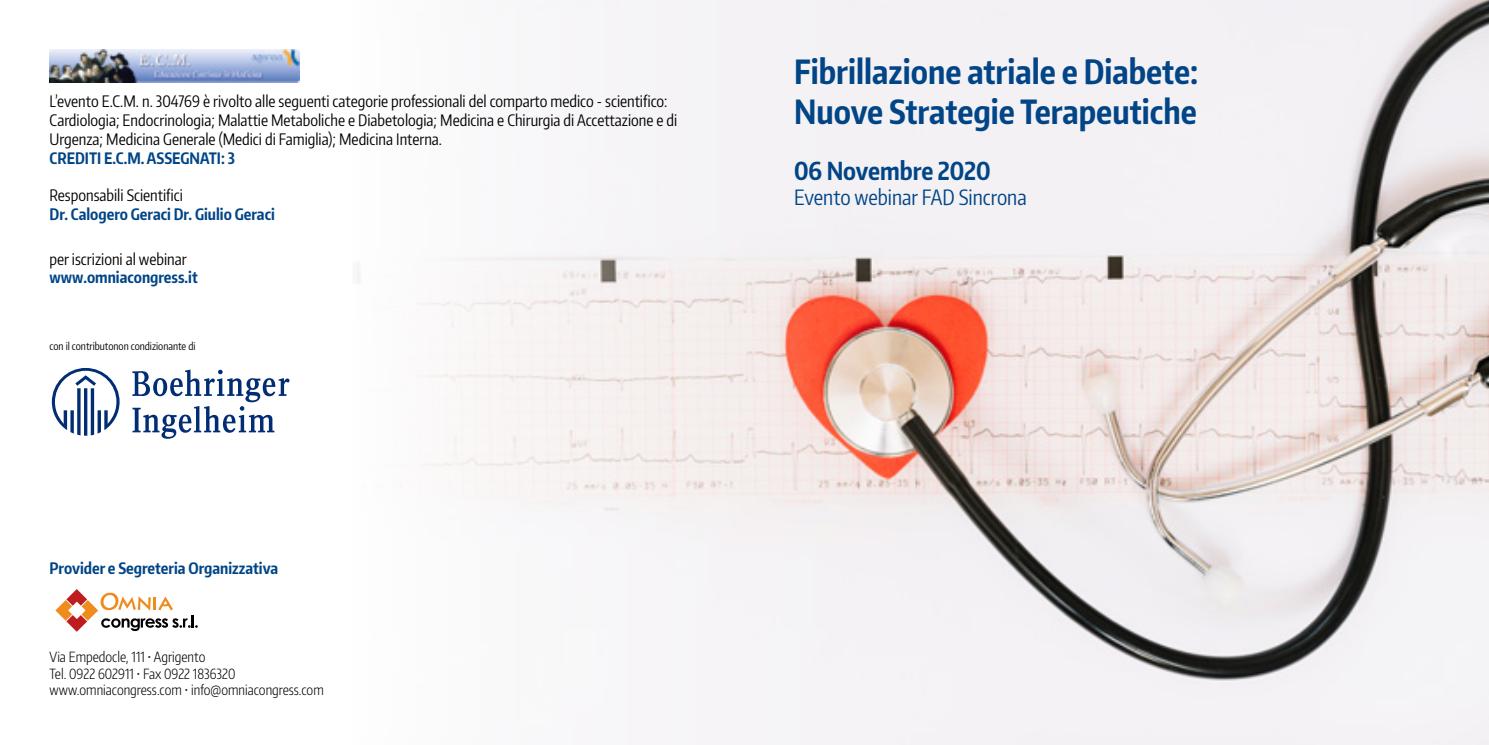
<style>
.page{position:relative;width:1489px;height:745px;background:#fff}
.page>*{position:absolute;margin:0;border:0;box-sizing:border-box;transform-origin:0 0}
.t1{font:71.23px "BI Logo";color:#002d73}
.t2{font:700 33.25px/39.9px "Encode Sans Compressed";color:#014587}
.t3{font:700 24.85px "Encode Sans Compressed";color:#014587}
.t4{font:21px "Encode Sans Compressed";color:#014587}
.t5{font:15.75px/18.9px "Encode Sans Compressed";color:#000}
.t6{font:700 15.75px "Encode Sans Compressed";color:#014587}
.t7{font:300 14px/16.8px "Encode Sans Compressed";color:#000}
.t8{font:10.5px "Encode Sans Compressed";color:#000}
</style>
<div class="page">
<img style="left:357px;top:0;width:1131px;height:744px">
<img style="left:50px;top:50px;width:249px;height:33px">
<svg style="left:55px;top:589px;width:143px;height:42px"></svg>
<p class="t5" style="left:50px;top:91px;width:629px">L’evento E.C.M. n. 304769 è rivolto alle seguenti categorie professionali del comparto medico - scientifico:<br>Cardiologia; Endocrinologia; Malattie Metaboliche e Diabetologia; Medicina e Chirurgia di Accettazione e di<br>Urgenza; Medicina Generale (Medici di Famiglia); Medicina Interna.</p>
<p class="t6" style="left:50px;top:147px;width:187px">CREDITI E.C.M. ASSEGNATI: 3</p>
<p class="t5" style="left:50px;top:185px;width:135px">Responsabili Scientifici</p>
<p class="t6" style="left:50px;top:204px;width:227px">Dr. Calogero Geraci Dr. Giulio Geraci</p>
<p class="t5" style="left:50px;top:248px;width:138px">per iscrizioni al webinar</p>
<p class="t6" style="left:50px;top:267px;width:150px">www.omniacongress.it</p>
<p class="t8" style="left:50px;top:339px;width:147px">con il contributonon condizionante di</p>
<h1 class="t1" style="left:52px;top:369px;width:239px">abcd</h1>
<p class="t6" style="left:50px;top:557px;width:230px">Provider e Segreteria Organizzativa</p>
<p class="t7" style="left:50px;top:647px;width:276px">Via Empedocle, 111 • Agrigento<br>Tel. 0922 602911 • Fax 0922 1836320 www.omniacongress.com • info@omniacongress.com</p>
<h2 class="t2" style="left:794px;top:50px;width:406px">Fibrillazione atriale e Diabete:<br>Nuove Strategie Terapeutiche</h2>
<h3 class="t3" style="left:794px;top:154px;width:198px">06 Novembre 2020</h3>
<h3 class="t4" style="left:794px;top:183px;width:234px">Evento webinar FAD Sincrona</h3>
</div>
